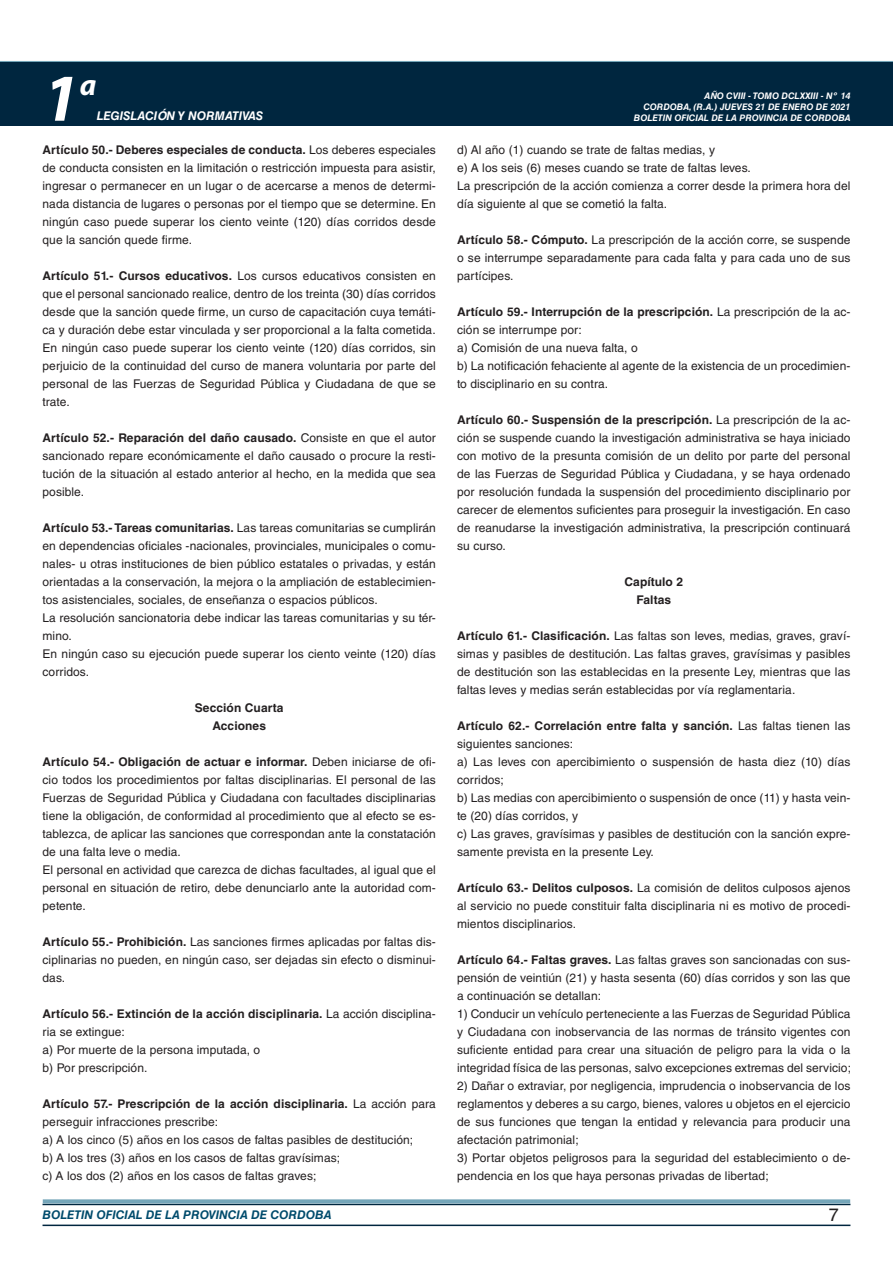
<style>
.page{position:relative;width:893px;height:1263px;background:#fff}
.page>*{position:absolute;margin:0;border:0;box-sizing:border-box;transform-origin:0 0}
.t1{font:italic 700 67.5px "Myriad Pro";color:#fff}
.t2{font:italic 700 30px "Myriad Pro";color:#fff}
.t3{font:18px "Helvetica LT Std";color:#231f20}
.t4{font:12px/18px "Helvetica LT Std";letter-spacing:.005em;color:#231f20;text-align:justify}
.t5{font:italic 700 12px "Helvetica LT Std";color:#004b6c}
.t6{font:700 12px/18px "Helvetica LT Std";letter-spacing:.005em;color:#231f20;text-align:center}
.t7{font:italic 700 12px "Helvetica LT Std";color:#fff}
.t8{font:italic 700 9px/10.8px "Helvetica LT Std";color:#fff;text-align:right}
.s1{font-weight:700}
</style>
<div class="page">
<div style="left:0;top:61px;width:893px;height:6px;background:#73a5b8"></div>
<div style="left:0;top:62px;width:893px;height:64px;background:#00263f"></div>
<hr style="left:43px;top:1224px;width:807px;height:2px;background:#00263f">
<div style="left:42px;top:1198px;width:809px;height:8px;background:#fff;opacity:.75"></div>
<h1 class="t1" style="left:43px;top:54px;width:38px">1</h1>
<h2 class="t2" style="left:80px;top:66px;width:18px">a</h2>
<p class="t7" style="left:97px;top:109px;width:168px">LEGISLACIÓN Y NORMATIVAS</p>
<p class="t4" style="left:43px;top:141px;width:395px"><span class="s1">Artículo 50.- Deberes especiales de conducta.</span> Los deberes especiales de conducta consisten en la limitación o restricción impuesta para asistir, ingresar o permanecer en un lugar o de acercarse a menos de determi&shy;nada distancia de lugares o personas por el tiempo que se determine. En ningún caso puede superar los ciento veinte (120) días corridos desde que la sanción quede firme.</p>
<p class="t4" style="left:43px;top:267px;width:395px"><span class="s1">Artículo 51.- Cursos educativos.</span> Los cursos educativos consisten en que el personal sancionado realice, dentro de los treinta (30) días corridos desde que la sanción quede firme, un curso de capacitación cuya temáti&shy;ca y duración debe estar vinculada y ser proporcional a la falta cometida.<br>En ningún caso puede superar los ciento veinte (120) días corridos, sin perjuicio de la continuidad del curso de manera voluntaria por parte del personal de las Fuerzas de Seguridad Pública y Ciudadana de que se trate.</p>
<p class="t4" style="left:43px;top:429px;width:395px"><span class="s1">Artículo 52.- Reparación del daño causado.</span> Consiste en que el autor sancionado repare económicamente el daño causado o procure la resti&shy;tución de la situación al estado anterior al hecho, en la medida que sea posible.</p>
<p class="t4" style="left:43px;top:519px;width:395px;text-align:left"><span class="s1">Artículo 53.- Tareas comunitarias.</span> Las tareas comunitarias se cumplirán en dependencias oficiales -nacionales, provinciales, municipales o comu&shy;nales- u otras instituciones de bien público estatales o privadas, y están orientadas a la conservación, la mejora o la ampliación de establecimien&shy;tos asistenciales, sociales, de enseñanza o espacios públicos.<br>La resolución sancionatoria debe indicar las tareas comunitarias y su tér&shy;mino.<br>En ningún caso su ejecución puede superar los ciento veinte (120) días corridos.</p>
<p class="t6" style="left:195px;top:698px;width:90px">Sección Cuarta<br>Acciones</p>
<p class="t4" style="left:43px;top:753px;width:395px;text-align:left"><span class="s1">Artículo 54.- Obligación de actuar e informar.</span> Deben iniciarse de ofi&shy;cio todos los procedimientos por faltas disciplinarias. El personal de las Fuerzas de Seguridad Pública y Ciudadana con facultades disciplinarias tiene la obligación, de conformidad al procedimiento que al efecto se es&shy;tablezca, de aplicar las sanciones que correspondan ante la constatación de una falta leve o media.<br>El personal en actividad que carezca de dichas facultades, al igual que el personal en situación de retiro, debe denunciarlo ante la autoridad com&shy;petente.</p>
<p class="t4" style="left:43px;top:933px;width:395px"><span class="s1">Artículo 55.- Prohibición.</span> Las sanciones firmes aplicadas por faltas dis&shy;ciplinarias no pueden, en ningún caso, ser dejadas sin efecto o disminui&shy;das.</p>
<p class="t4" style="left:43px;top:1005px;width:395px;text-align:left"><span class="s1">Artículo 56.- Extinción de la acción disciplinaria.</span> La acción disciplina&shy;ria se extingue:<br>a) Por muerte de la persona imputada, o<br>b) Por prescripción.</p>
<p class="t4" style="left:43px;top:1095px;width:395px;text-align:left"><span class="s1">Artículo 57.- Prescripción de la acción disciplinaria.</span> La acción para perseguir infracciones prescribe:<br>a) A los cinco (5) años en los casos de faltas pasibles de destitución;<br>b) A los tres (3) años en los casos de faltas gravísimas;<br>c) A los dos (2) años en los casos de faltas graves;</p>
<p class="t8" style="left:634px;top:91px;width:218px">AÑO CVIII - TOMO DCLXXIII - Nº 14<br>CORDOBA, (R.A.) JUEVES 21 DE ENERO DE 2021<br>BOLETIN OFICIAL DE LA PROVINCIA DE CORDOBA</p>
<p class="t4" style="left:457px;top:141px;width:395px;text-align:left">d) Al año (1) cuando se trate de faltas medias, y<br>e) A los seis (6) meses cuando se trate de faltas leves.<br>La prescripción de la acción comienza a correr desde la primera hora del día siguiente al que se cometió la falta.</p>
<p class="t4" style="left:457px;top:231px;width:395px"><span class="s1">Artículo 58.- Cómputo.</span> La prescripción de la acción corre, se suspende o se interrumpe separadamente para cada falta y para cada uno de sus partícipes.</p>
<p class="t4" style="left:457px;top:303px;width:395px;text-align:left"><span class="s1">Artículo 59.- Interrupción de la prescripción.</span> La prescripción de la ac&shy;ción se interrumpe por:<br>a) Comisión de una nueva falta, o<br>b) La notificación fehaciente al agente de la existencia de un procedimien&shy;to disciplinario en su contra.</p>
<p class="t4" style="left:457px;top:411px;width:395px"><span class="s1">Artículo 60.- Suspensión de la prescripción.</span> La prescripción de la ac&shy;ción se suspende cuando la investigación administrativa se haya iniciado con motivo de la presunta comisión de un delito por parte del personal de las Fuerzas de Seguridad Pública y Ciudadana, y se haya ordenado por resolución fundada la suspensión del procedimiento disciplinario por carecer de elementos suficientes para proseguir la investigación. En caso de reanudarse la investigación administrativa, la prescripción continuará su curso.</p>
<p class="t6" style="left:625px;top:572px;width:60px">Capítulo 2<br>Faltas</p>
<p class="t4" style="left:457px;top:627px;width:395px"><span class="s1">Artículo 61.- Clasificación.</span> Las faltas son leves, medias, graves, graví&shy;simas y pasibles de destitución. Las faltas graves, gravísimas y pasibles de destitución son las establecidas en la presente Ley, mientras que las faltas leves y medias serán establecidas por vía reglamentaria.</p>
<p class="t4" style="left:457px;top:717px;width:395px;text-align:left"><span class="s1">Artículo 62.- Correlación entre falta y sanción.</span> Las faltas tienen las siguientes sanciones:<br>a) Las leves con apercibimiento o suspensión de hasta diez (10) días corridos;<br>b) Las medias con apercibimiento o suspensión de once (11) y hasta vein&shy;te (20) días corridos, y<br>c) Las graves, gravísimas y pasibles de destitución con la sanción expre&shy;samente prevista en la presente Ley.</p>
<p class="t4" style="left:457px;top:879px;width:395px"><span class="s1">Artículo 63.- Delitos culposos.</span> La comisión de delitos culposos ajenos al servicio no puede constituir falta disciplinaria ni es motivo de procedi&shy;mientos disciplinarios.</p>
<p class="t4" style="left:457px;top:951px;width:395px"><span class="s1">Artículo 64.- Faltas graves.</span> Las faltas graves son sancionadas con sus&shy;pensión de veintiún (21) y hasta sesenta (60) días corridos y son las que a continuación se detallan:</p>
<p class="t4" style="left:457px;top:1005px;width:395px">1) Conducir un vehículo perteneciente a las Fuerzas de Seguridad Pública y Ciudadana con inobservancia de las normas de tránsito vigentes con suficiente entidad para crear una situación de peligro para la vida o la integridad física de las personas, salvo excepciones extremas del servicio;</p>
<p class="t4" style="left:457px;top:1077px;width:395px">2) Dañar o extraviar, por negligencia, imprudencia o inobservancia de los reglamentos y deberes a su cargo, bienes, valores u objetos en el ejercicio de sus funciones que tengan la entidad y relevancia para producir una afectación patrimonial;</p>
<p class="t4" style="left:457px;top:1149px;width:395px">3) Portar objetos peligrosos para la seguridad del establecimiento o de&shy;pendencia en los que haya personas privadas de libertad;</p>
<p class="t5" style="left:43px;top:1208px;width:290px">BOLETIN OFICIAL DE LA PROVINCIA DE CORDOBA</p>
<h3 class="t3" style="left:829px;top:1204px;width:12px">7</h3>
</div>
